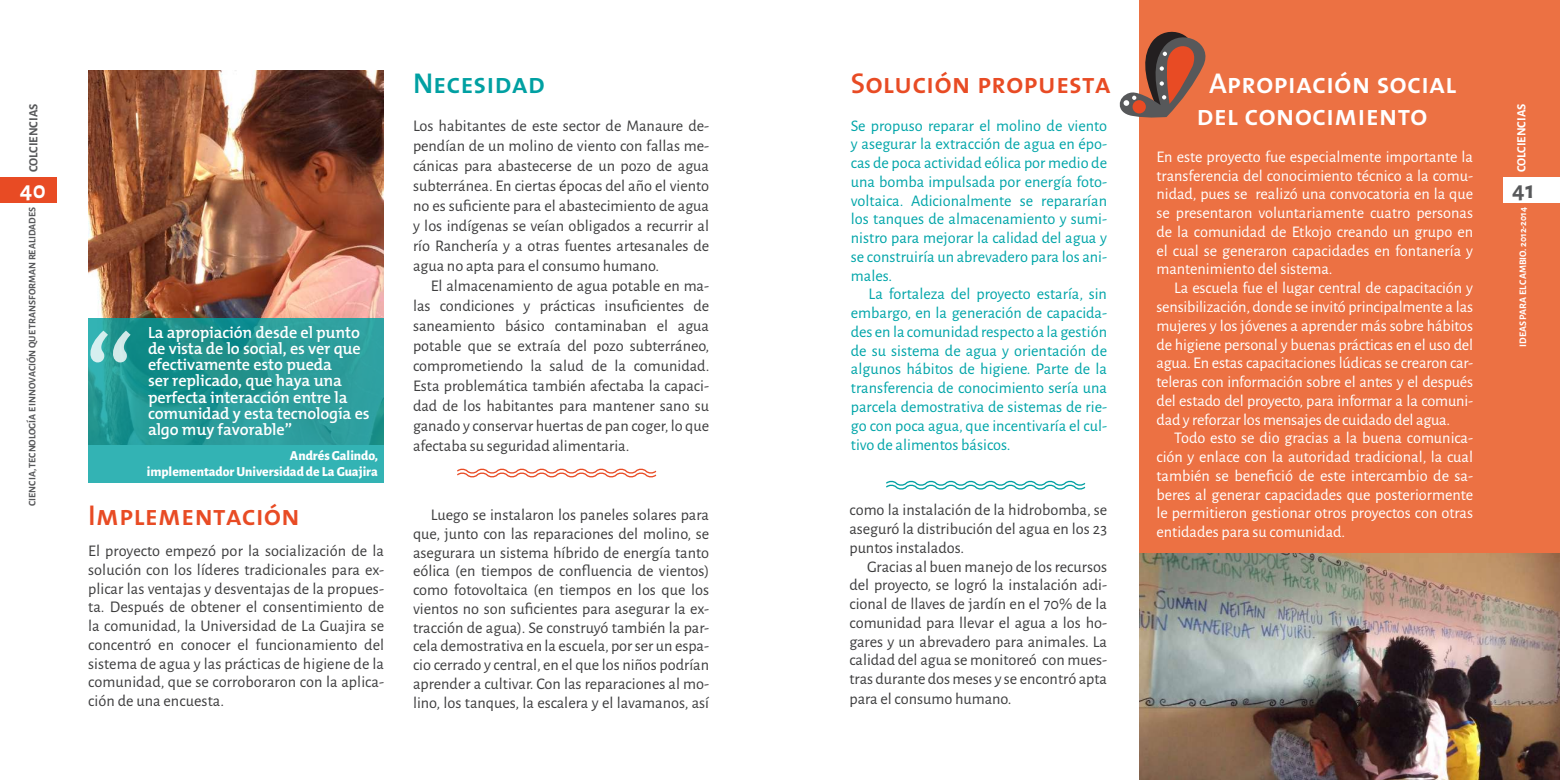
<style>
.page{position:relative;width:1560px;height:780px;background:#fff}
.page>*{position:absolute;margin:0;border:0;box-sizing:border-box;transform-origin:0 0}
.t1{font:118.75px "The Mix 5 Regular Caps";color:#fff}
.t2{font:28.75px "The Mix 6 Semi Bold Caps";color:#fff}
.t3{font:28.75px "The Mix 6 Semi Bold Caps";color:#e84b24}
.t4{font:28.75px "The Mix 6 Semi Bold Caps";color:#00a0a2}
.t5{font:700 25px "Alegreya Sans";color:#58595b}
.t6{font:700 25px "Alegreya Sans";color:#fff}
.t7{font:16.25px/18.8px "Alegreya Sans";color:#3e3e3f;text-align:justify}
.t8{font:16.25px/18.8px "Alegreya Sans";color:#fff;text-align:justify}
.t9{font:16.25px/18.8px "Alegreya Sans";color:#00a5a9;text-align:justify}
.t10{font:600 16.25px/16.2px "The Mix 6";letter-spacing:-.01em;color:#fff}
.t11{font:800 13.75px/16.5px "Alegreya Sans";color:#fff;text-align:right}
.t12{font:700 12.5px "Alegreya Sans";color:#fff}
.t13{font:700 12.5px "Alegreya Sans";color:#57585a}
.t14{font:700 10px "Alegreya Sans";color:#57585a}
.t15{font:700 10px "Alegreya Sans";color:#fff}
</style>
<div class="page">
<div style="left:1139px;top:0;width:420px;height:553px;background:#ec7143"></div>
<img style="left:88px;top:70px;width:296px;height:248px">
<svg style="left:88px;top:318px;width:296px;height:164px;background:#279e9d"></svg>
<img style="left:1139px;top:553px;width:420px;height:227px">
<svg style="left:457px;top:468px;width:200px;height:10px"></svg>
<svg style="left:886px;top:480px;width:200px;height:10px"></svg>
<svg style="left:1119px;top:31px;width:87px;height:87px"></svg>
<div style="left:1503px;top:177px;width:56px;height:26px;background:#fff"></div>
<div style="left:0;top:177px;width:56px;height:26px;background:#e84b24"></div>
<p class="t13" style="left:24px;top:172px;width:70px;rotate:-90deg">COLCIENCIAS</p>
<h3 class="t6" style="left:20px;top:172px;width:28px">40</h3>
<p class="t14" style="left:25px;top:505px;width:300px;rotate:-90deg">CIENCIA, TECNOLOGÍA E INNOVACIÓN QUE TRANSFORMAN REALIDADES</p>
<p class="t10" style="left:148px;top:323px;width:223px">La apropiación desde el punto de vista de lo social, es ver que efectivamente esto pueda<br>ser replicado, que haya una perfecta interacción entre la comunidad y esta tecnología es</p>
<h1 class="t1" style="left:84px;top:281px;width:53px">“</h1>
<p class="t10" style="left:148px;top:421px;width:145px">algo muy favorable”</p>
<p class="t11" style="left:147px;top:446px;width:233px">Andrés Galindo,<br>implementador Universidad de La Guajira</p>
<h2 class="t3" style="left:88px;top:491px;width:213px">Implementación</h2>
<p class="t7" style="left:88px;top:540px;width:297px">El proyecto empezó por la socialización de la solución con los líderes tradicionales para ex&shy;plicar las ventajas y desventajas de la propues&shy;ta. Después de obtener el consentimiento de la comunidad, la Universidad de La Guajira se concentró en conocer el funcionamiento del sistema de agua y las prácticas de higiene de la comunidad, que se corroboraron con la aplica&shy;ción de una encuesta.</p>
<h2 class="t4" style="left:413px;top:60px;width:133px">Necesidad</h2>
<p class="t7" style="left:413px;top:115px;width:297px;line-height:20px">Los habitantes de este sector de Manaure de&shy;pendían de un molino de viento con fallas me&shy;cánicas para abastecerse de un pozo de agua subterránea. En ciertas épocas del año el viento no es suficiente para el abastecimiento de agua y los indígenas se veían obligados a recurrir al río Ranchería y a otras fuentes artesanales de agua no apta para el consumo humano.</p>
<p class="t7" style="left:413px;top:275px;width:298px;line-height:20px;text-indent:18px">El almacenamiento de agua potable en ma&shy;las condiciones y prácticas insuficientes de saneamiento básico contaminaban el agua potable que se extraía del pozo subterráneo, comprometiendo la salud de la comunidad.<br>Esta problemática también afectaba la capaci&shy;dad de los habitantes para mantener sano su ganado y conservar huertas de pan coger, lo que afectaba su seguridad alimentaria.</p>
<p class="t7" style="left:413px;top:504px;width:297px;text-indent:18px">Luego se instalaron los paneles solares para que, junto con las reparaciones del molino, se asegurara un sistema híbrido de energía tanto eólica (en tiempos de confluencia de vientos) como fotovoltaica (en tiempos en los que los vientos no son suficientes para asegurar la ex&shy;tracción de agua). Se construyó también la par&shy;cela demostrativa en la escuela, por ser un espa&shy;cio cerrado y central, en el que los niños podrían aprender a cultivar. Con las reparaciones al mo&shy;lino, los tanques, la escalera y el lavamanos, así</p>
<h2 class="t3" style="left:850px;top:60px;width:261px">Solución propuesta</h2>
<h2 class="t2" style="left:1208px;top:60px;width:249px">Apropiación social</h2>
<p class="t9" style="left:850px;top:115px;width:258px">Se propuso reparar el molino de viento</p>
<h2 class="t2" style="left:1196px;top:91px;width:232px">del conocimiento</h2>
<p class="t9" style="left:850px;top:134px;width:258px">y asegurar la extracción de agua en épo&shy;cas de poca actividad eólica por medio de una bomba impulsada por energía foto&shy;voltaica. Adicionalmente se repararían los tanques de almacenamiento y sumi&shy;nistro para mejorar la calidad del agua y se construiría un abrevadero para los ani&shy;males.</p>
<p class="t9" style="left:850px;top:284px;width:258px;text-indent:18px">La fortaleza del proyecto estaría, sin embargo, en la generación de capacida&shy;des en la comunidad respecto a la gestión de su sistema de agua y orientación de algunos hábitos de higiene. Parte de la transferencia de conocimiento sería una parcela demostrativa de sistemas de rie&shy;go con poca agua, que incentivaría el cul&shy;tivo de alimentos básicos.</p>
<p class="t7" style="left:849px;top:500px;width:259px">como la instalación de la hidrobomba, se aseguró la distribución del agua en los 23 puntos instalados.</p>
<p class="t7" style="left:849px;top:556px;width:259px;text-indent:18px">Gracias al buen manejo de los recursos del proyecto, se logró la instalación adi&shy;cional de llaves de jardín en el 70% de la comunidad para llevar el agua a los ho&shy;gares y un abrevadero para animales. La calidad del agua se monitoreó con mues&shy;tras durante dos meses y se encontró apta para el consumo humano.</p>
<p class="t8" style="left:1156px;top:146px;width:318px">En este proyecto fue especialmente importante la transferencia del conocimiento técnico a la comu&shy;nidad, pues se realizó una convocatoria en la que se presentaron voluntariamente cuatro personas de la comunidad de Etkojo creando un grupo en el cual se generaron capacidades en fontanería y mantenimiento del sistema.</p>
<p class="t8" style="left:1156px;top:278px;width:318px;text-indent:18px">La escuela fue el lugar central de capacitación y sensibilización, donde se invitó principalmente a las mujeres y los jóvenes a aprender más sobre hábitos de higiene personal y buenas prácticas en el uso del agua. En estas capacitaciones lúdicas se crearon car&shy;teleras con información sobre el antes y el después del estado del proyecto, para informar a la comuni&shy;dad y reforzar los mensajes de cuidado del agua.</p>
<p class="t8" style="left:1156px;top:428px;width:318px;text-indent:18px">Todo esto se dio gracias a la buena comunica&shy;ción y enlace con la autoridad tradicional, la cual también se benefició de este intercambio de sa&shy;beres al generar capacidades que posteriormente le permitieron gestionar otros proyectos con otras entidades para su comunidad.</p>
<p class="t12" style="left:1511px;top:172px;width:70px;rotate:-90deg">COLCIENCIAS</p>
<h3 class="t5" style="left:1511px;top:172px;width:24px">41</h3>
<p class="t15" style="left:1515px;top:347px;width:141px;rotate:-90deg">IDEAS PARA EL CAMBIO. 2012-2014</p>
</div>
